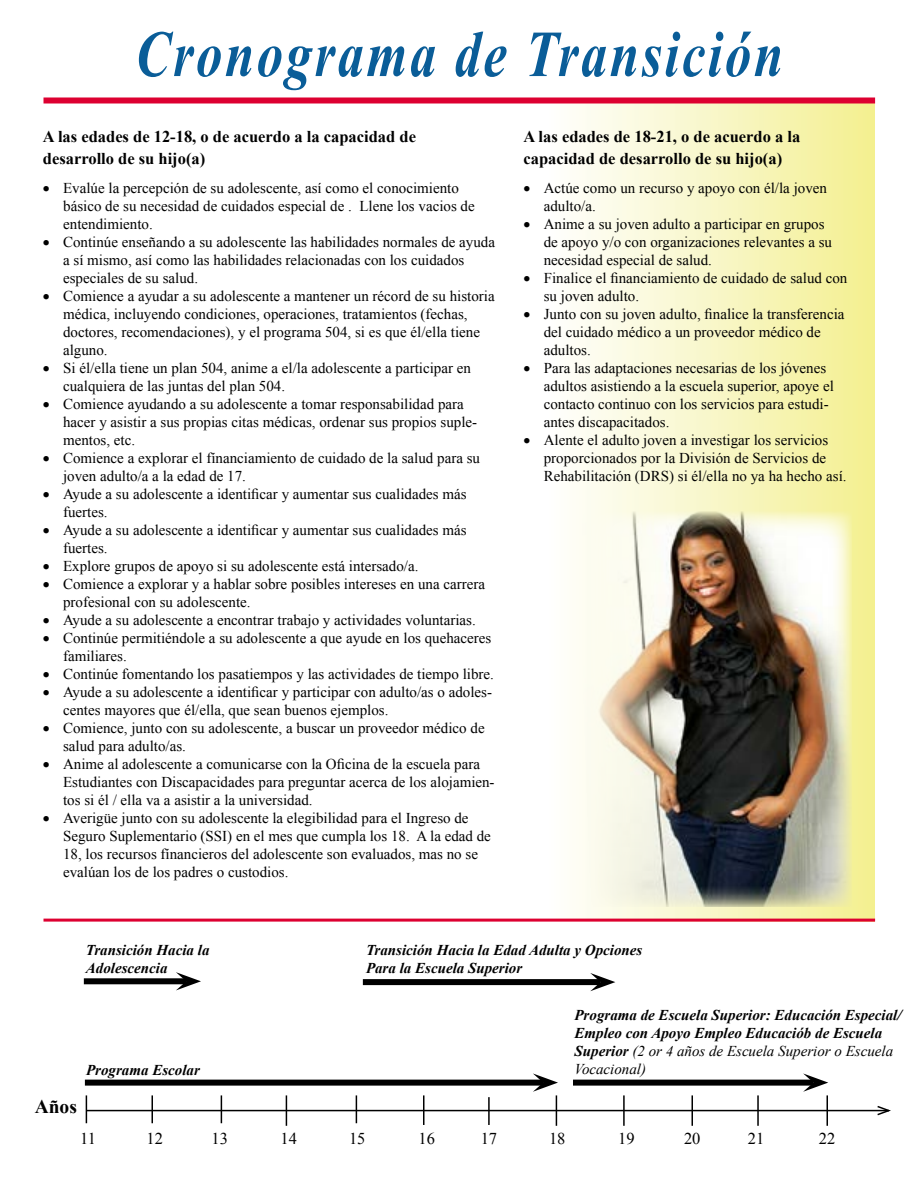
<style>
.page{position:relative;width:918px;height:1188px;background:#fff}
.page>*{position:absolute;margin:0;border:0;box-sizing:border-box;transform-origin:0 0}
.t1{font:italic 700 65.7px "Times New Roman";letter-spacing:.05em;color:#0a5d98;scale:.8 1}
.t2{font:700 19.5px "Times New Roman";color:#000}
.t3{font:700 16.5px/21.6px "Times New Roman";color:#000}
.t4{font:16.5px "Times New Roman";color:#000}
.t5{font:15px/18px "Times New Roman";color:#000}
.t6{font:italic 700 15px/18px "Times New Roman";color:#000}
.s1{font-weight:400}
</style>
<div class="page">
<div style="left:363px;top:979px;width:238px;height:6px;background:#000"></div>
<svg style="left:590px;top:973px;width:25px;height:18px"></svg>
<div style="left:85px;top:1080px;width:458px;height:6px;background:#000"></div>
<svg style="left:533px;top:1073px;width:25px;height:19px"></svg>
<div style="left:573px;top:1080px;width:240px;height:6px;background:#000"></div>
<svg style="left:803px;top:1073px;width:25px;height:19px"></svg>
<hr style="left:86px;top:1110px;width:803px;height:1px;background:#000">
<svg style="left:876px;top:1106px;width:15px;height:10px"></svg>
<svg style="left:152px;top:1095px;width:1px;height:28px"></svg>
<svg style="left:86px;top:1095px;width:1px;height:28px"></svg>
<hr style="left:286px;top:1095px;width:1px;height:31px;background:#000">
<svg style="left:221px;top:1095px;width:1px;height:28px"></svg>
<svg style="left:356px;top:1095px;width:1px;height:28px"></svg>
<hr style="left:692px;top:1095px;width:1px;height:31px;background:#000">
<hr style="left:623px;top:1095px;width:2px;height:31px;background:#000">
<hr style="left:757px;top:1095px;width:2px;height:31px;background:#000">
<hr style="left:826px;top:1095px;width:2px;height:31px;background:#000">
<hr style="left:488px;top:1097px;width:2px;height:28px;background:#000">
<hr style="left:556px;top:1095px;width:1px;height:31px;background:#000">
<hr style="left:423px;top:1095px;width:1px;height:30px;background:#000">
<div style="left:545px;top:104px;width:329px;height:818px;background:linear-gradient(to right,#fefeff,#f3ef91)"></div>
<img style="left:582px;top:512px;width:270px;height:394px">
<div style="left:44px;top:98px;width:831px;height:6px;background:#dd0031"></div>
<hr style="left:44px;top:919px;width:831px;height:3px;background:#dd0031">
<div style="left:84px;top:978px;width:102px;height:6px;background:#000"></div>
<svg style="left:176px;top:972px;width:25px;height:18px"></svg>
<h1 class="t1" style="left:135px;top:8px;width:811px">Cronograma de Transición</h1>
<p class="t3" style="left:43px;top:126px;width:375px">A las edades de 12-18, o de acuerdo a la capacidad de desarrollo de su hijo(a)</p>
<p class="t5" style="left:63px;top:178px;width:413px;text-indent:-20px">• Evalúe la percepción de su adolescente, así como el conocimiento básico de su necesidad de cuidados especial de . Llene los vacios de entendimiento.</p>
<p class="t5" style="left:63px;top:232px;width:434px;text-indent:-20px">• Continúe enseñando a su adolescente las habilidades normales de ayuda a sí mismo, así como las habilidades relacionadas con los cuidados especiales de su salud.</p>
<p class="t5" style="left:63px;top:286px;width:433px;text-indent:-20px">• Comience a ayudar a su adolescente a mantener un récord de su historia médica, incluyendo condiciones, operaciones, tratamientos (fechas, doctores, recomendaciones), y el programa 504, si es que él/ella tiene alguno.</p>
<p class="t5" style="left:63px;top:358px;width:409px;text-indent:-20px">• Si él/ella tiene un plan 504, anime a el/la adolescente a participar en cualquiera de las juntas del plan 504.</p>
<p class="t5" style="left:63px;top:394px;width:416px;text-indent:-20px">• Comience ayudando a su adolescente a tomar responsabilidad para hacer y asistir a sus propias citas médicas, ordenar sus propios suple&shy;mentos, etc.</p>
<p class="t5" style="left:63px;top:448px;width:418px;text-indent:-20px">• Comience a explorar el fínanciamiento de cuidado de la salud para su joven adulto/a a la edad de 17.</p>
<p class="t5" style="left:63px;top:484px;width:405px;text-indent:-20px">• Ayude a su adolescente a identificar y aumentar sus cualidades más fuertes.</p>
<p class="t5" style="left:63px;top:520px;width:405px;text-indent:-20px">• Ayude a su adolescente a identificar y aumentar sus cualidades más fuertes.</p>
<p class="t5" style="left:43px;top:556px;width:377px">• Explore grupos de apoyo si su adolescente está intersado/a.</p>
<p class="t5" style="left:63px;top:574px;width:423px;text-indent:-20px">• Comience a explorar y a hablar sobre posibles intereses en una carrera profesional con su adolescente.</p>
<p class="t5" style="left:43px;top:610px;width:434px">• Ayude a su adolescente a encontrar trabajo y actividades voluntarias.</p>
<p class="t5" style="left:63px;top:628px;width:430px;text-indent:-20px">• Continúe permitiéndole a su adolescente a que ayude en los quehaceres familiares.</p>
<p class="t5" style="left:43px;top:664px;width:453px">• Continúe fomentando los pasatiempos y las actividades de tiempo libre.</p>
<p class="t5" style="left:63px;top:682px;width:430px;text-indent:-20px">• Ayude a su adolescente a identificar y participar con adulto/as o adoles&shy;centes mayores que él/ella, que sean buenos ejemplos.</p>
<p class="t5" style="left:63px;top:718px;width:423px;text-indent:-20px">• Comience, junto con su adolescente, a buscar un proveedor médico de salud para adulto/as.</p>
<p class="t5" style="left:63px;top:754px;width:433px;text-indent:-20px">• Anime al adolescente a comunicarse con la Oficina de la escuela para<br>Estudiantes con Discapacidades para preguntar acerca de los alojamien&shy;tos si él / ella va a asistir a la universidad.</p>
<p class="t5" style="left:63px;top:808px;width:429px;text-indent:-20px">• Averigüe junto con su adolescente la elegibilidad para el Ingreso de Seguro Suplementario (SSI) en el mes que cumpla los 18. A la edad de 18, los recursos fínancieros del adolescente son evaluados, mas no se evalúan los de los padres o custodios.</p>
<p class="t3" style="left:524px;top:126px;width:278px">A las edades de 18-21, o de acuerdo a la capacidad de desarrollo de su hijo(a)</p>
<p class="t5" style="left:544px;top:178px;width:285px;text-indent:-20px">• Actúe como un recurso y apoyo con él/la joven adulto/a.</p>
<p class="t5" style="left:544px;top:214px;width:290px;text-indent:-20px">• Anime a su joven adulto a participar en grupos de apoyo y/o con organizaciones relevantes a su necesidad especial de salud.</p>
<p class="t5" style="left:544px;top:268px;width:305px;text-indent:-20px">• Finalice el financiamiento de cuidado de salud con su joven adulto.</p>
<p class="t5" style="left:544px;top:304px;width:302px;text-indent:-20px">• Junto con su joven adulto, finalice la transferencia del cuidado médico a un proveedor médico de adultos.</p>
<p class="t5" style="left:544px;top:358px;width:292px;text-indent:-20px">• Para las adaptaciones necesarias de los jóvenes adultos asistiendo a la escuela superior, apoye el contacto continuo con los servicios para estudi&shy;antes discapacitados.</p>
<p class="t5" style="left:544px;top:430px;width:304px;text-indent:-20px">• Alente el adulto joven a investigar los servicios proporcionados por la División de Servicios de<br>Rehabilitación (DRS) si él/ella no ya ha hecho así.</p>
<p class="t6" style="left:86px;top:941px;width:125px">Transición Hacia la<br>Adolescencia</p>
<h2 class="t2" style="left:35px;top:1093px;width:44px">Años</h2>
<p class="t6" style="left:86px;top:1060px;width:115px">Programa Escolar</p>
<p class="t6" style="left:366px;top:941px;width:278px">Transición Hacia la Edad Adulta y Opciones<br>Para la Escuela Superior</p>
<p class="t6" style="left:574px;top:1005px;width:329px">Programa de Escuela Superior: Educación Especial/ Empleo con Apoyo Empleo Educaciób de Escuela Superior <span class="s1">(2 or 4 años de Escuela Superior o Escuela Vocacional)</span></p>
<p class="t4" style="left:80px;top:1127px;width:17px">11</p>
<p class="t4" style="left:147px;top:1127px;width:18px">12</p>
<p class="t4" style="left:211px;top:1127px;width:18px">13</p>
<p class="t4" style="left:281px;top:1127px;width:18px">14</p>
<p class="t4" style="left:349px;top:1127px;width:18px">15</p>
<p class="t4" style="left:419px;top:1127px;width:18px">16</p>
<p class="t4" style="left:481px;top:1127px;width:18px">17</p>
<p class="t4" style="left:549px;top:1127px;width:18px">18</p>
<p class="t4" style="left:618px;top:1127px;width:18px">19</p>
<p class="t4" style="left:684px;top:1127px;width:18px">20</p>
<p class="t4" style="left:748px;top:1127px;width:18px">21</p>
<p class="t4" style="left:819px;top:1127px;width:18px">22</p>
</div>
